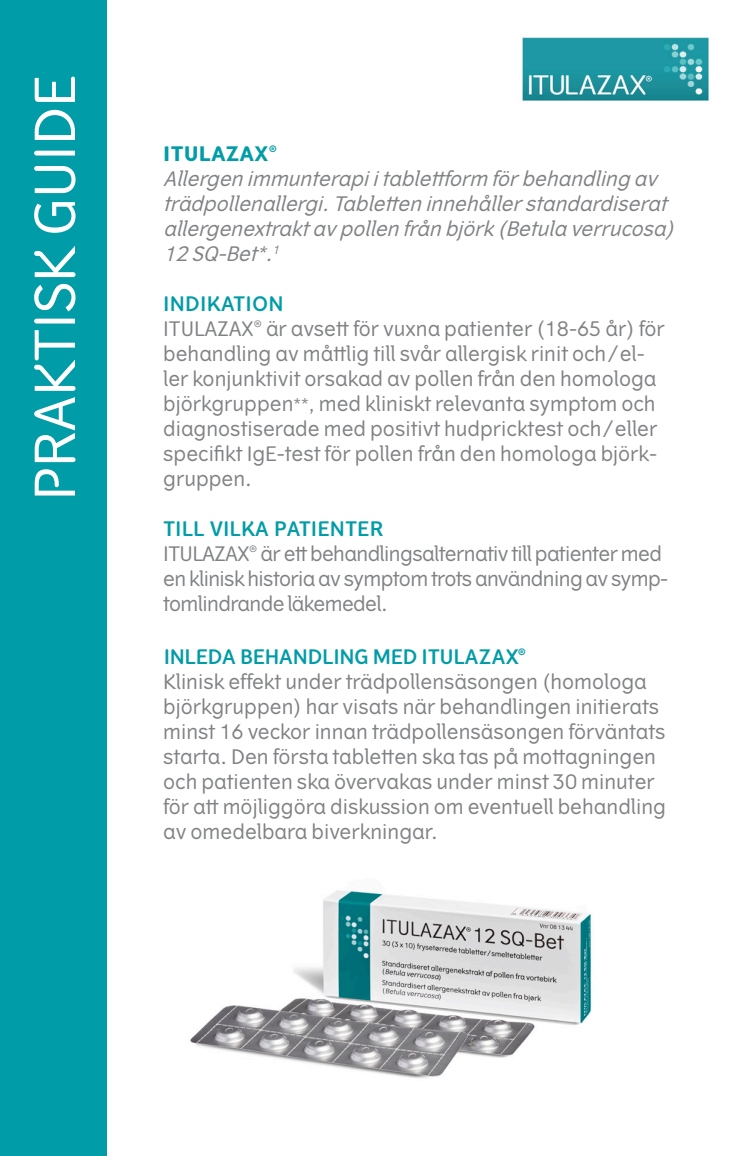
<style>
.page{position:relative;width:745px;height:1156px;background:#fff}
.page>*{position:absolute;margin:0;border:0;box-sizing:border-box;transform-origin:0 0}
.t1{font:55px "Vertigo";color:#fff}
.t2{font:20px/25px "Vertigo";color:#808285}
.t3{font:italic 20px/25px "Vertigo";color:#808285}
.t4{font:20px/25px "Vertigo";letter-spacing:-.03em;color:#808285}
.t5{font:600 20px "Vertigo";letter-spacing:-.015em;color:#009ca7}
.t6{font:600 20px "Vertigo";letter-spacing:.01em;color:#009ca7}
.t7{font:700 20px "Vertigo";color:#009ca7}
.s1{font-size:17.5px}
</style>
<div class="page">
<div style="left:0;top:0;width:106px;height:1155px;background:#009ca7"></div>
<img style="left:522px;top:37px;width:187px;height:64px">
<img style="left:190px;top:890px;width:401px;height:188px">
<p class="t1" style="left:23px;top:500px;width:427px;rotate:-90deg">PRAKTISK GUIDE</p>
<p class="t7" style="left:163px;top:141px;width:115px">ITULAZAX<sup>®</sup></p>
<p class="t3" style="left:163px;top:166px;width:517px">Allergen immunterapiitablettform förbehandling av trädpollenallergi.Tabletten innehållerstandardiserat allergenextraktavpollen från björk(Betula verrucosa)<br>12 SQ-Bet*.<sup>1</sup></p>
<p class="t6" style="left:163px;top:292px;width:122px">INDIKATION</p>
<p class="t2" style="left:163px;top:316px;width:503px">ITULAZAX<sup>®</sup> är avsett för vuxna patienter (18-65 år) för behandling av måttlig till svår allergisk rinit och/el&shy;ler konjunktivit orsakad av pollen från den homologa björkgruppen<span class="s1">**,</span> med kliniskt relevanta symptom och diagnostiserade med positivt hudpricktest och/eller specifikt IgE-test för pollen från den homologa björk&shy;gruppen.</p>
<p class="t5" style="left:163px;top:517px;width:222px">TILL VILKA PATIENTER</p>
<p class="t4" style="left:163px;top:541px;width:506px">ITULAZAX<sup>®</sup> är ett behandlingsalternativ till patienter med en klinisk historia av symptom trots användning av symp&shy;tomlindrande läkemedel.</p>
<p class="t5" style="left:163px;top:644px;width:364px">INLEDA BEHANDLING MED ITULAZAX<sup>®</sup></p>
<p class="t2" style="left:163px;top:669px;width:504px">Klinisk effekt under trädpollensäsongen (homologa björkgruppen) har visats när behandlingen initierats minst 16 veckor innan trädpollensäsongen förväntats starta. Den första tabletten ska tas på mottagningen och patienten ska övervakas under minst 30 minuter för att möjliggöra diskussion om eventuell behandling av omedelbara biverkningar.</p>
</div>
